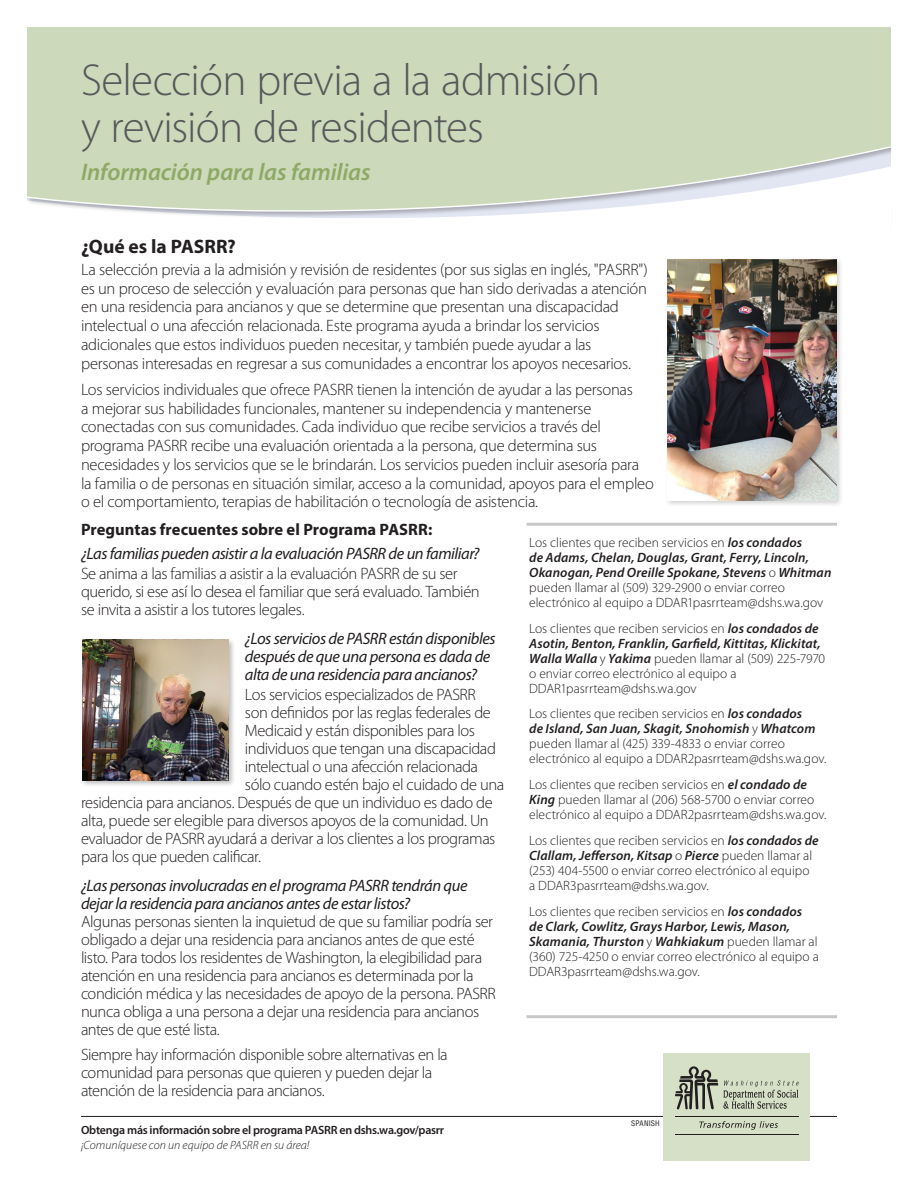
<style>
.page{position:relative;width:918px;height:1188px;background:#fff}
.page>*{position:absolute;margin:0;border:0;box-sizing:border-box;transform-origin:0 0}
.t1{font:300 45px/46.5px "Myriad Pro";letter-spacing:-.02em;color:#57585a}
.t2{font:italic 600 24px "Myriad Pro";letter-spacing:-.005em;color:#8da965}
.t3{font:700 19.5px "Myriad Pro";color:#231f20}
.t4{font:300 16.5px/18.8px "Myriad Pro";letter-spacing:-.025em;color:#231f20}
.t5{font:italic 16.5px/18px "Myriad Pro";letter-spacing:-.025em;color:#231f20}
.t6{font:700 16.5px "Myriad Pro";color:#231f20}
.t7{font:300 13.5px/15px "Myriad Pro";color:#231f20}
.t8{font:600 12px "Myriad Pro";letter-spacing:-.02em;color:#231f20}
.t9{font:italic 300 12px "Myriad Pro";color:#231f20}
.t10{font:condensed 7.5px "Helvetica LT Std";letter-spacing:.02em;color:#231f20}
.s1{font-weight:600;font-style:italic}
</style>
<div class="page">
<svg style="left:27px;top:27px;width:864px;height:191px;background:#cfdbc0"></svg>
<div style="left:665px;top:257px;width:179px;height:250px;background:#231f20;opacity:.2"></div>
<img style="left:667px;top:259px;width:170px;height:242px">
<div style="left:80px;top:638px;width:156px;height:149px;background:#231f20;opacity:.3"></div>
<img style="left:82px;top:640px;width:147px;height:141px">
<hr style="left:526px;top:1015px;width:311px;height:3px;background:#c7c8ca">
<hr style="left:526px;top:523px;width:311px;height:3px;background:#c7c8ca">
<hr style="left:81px;top:1116px;width:756px;height:1px;background:#231f20">
<div style="left:663px;top:1054px;width:147px;height:107px;background:#d5e0c6"></div>
<svg style="left:675px;top:1066px;width:124px;height:44px"></svg>
<svg style="left:699px;top:1121px;width:79px;height:9px"></svg>
<hr style="left:675px;top:1116px;width:124px;height:1px;background:#231f20">
<hr style="left:675px;top:1134px;width:124px;height:1px;background:#231f20">
<p class="t1" style="left:81px;top:58px;width:521px">Selección previa a la admisión y revisión de residentes</p>
<p class="t2" style="left:81px;top:156px;width:291px">Información para las familias</p>
<p class="t3" style="left:81px;top:233px;width:156px">¿Qué es la PASRR?</p>
<p class="t4" style="left:81px;top:260px;width:568px">La selección previa a la admisión y revisión de residentes (por sus siglas en inglés, "PASRR") es un proceso de selección y evaluación para personas que han sido derivadas a atención en una residencia para ancianos y que se determine que presentan una discapacidad intelectual o una afección relacionada. Este programa ayuda a brindar los servicios adicionales que estos individuos pueden necesitar, y también puede ayudar a las personas interesadas en regresar a sus comunidades a encontrar los apoyos necesarios.</p>
<p class="t4" style="left:81px;top:380px;width:574px">Los servicios individuales que ofrece PASRR tienen la intención de ayudar a las personas<br>a mejorar sus habilidades funcionales, mantener su independencia y mantenerse conectadas con sus comunidades. Cada individuo que recibe servicios a través del programa PASRR recibe una evaluación orientada a la persona, que determina sus necesidades y los servicios que se le brindarán. Los servicios pueden incluir asesoría para la familia o de personas en situación similar, acceso a la comunidad, apoyos para el empleo o el comportamiento, terapias de habilitación o tecnología de asistencia.</p>
<p class="t6" style="left:81px;top:519px;width:353px">Preguntas frecuentes sobre el Programa PASRR:</p>
<p class="t5" style="left:81px;top:545px;width:400px">¿Las familias pueden asistir a la evaluación PASRR de un familiar?</p>
<p class="t4" style="left:81px;top:565px;width:400px;line-height:18px">Se anima a las familias a asistir a la evaluación PASRR de su ser querido, si ese así lo desea el familiar que será evaluado. También se invita a asistir a los tutores legales.</p>
<p class="t5" style="left:245px;top:629px;width:252px">¿Los servicios de PASRR están disponibles después de que una persona es dada de alta de una residencia para ancianos?</p>
<p class="t4" style="left:245px;top:685px;width:232px">Los servicios especializados de PASRR</p>
<p class="t4" style="left:245px;top:703px;width:248px">son definidos por las reglas federales de</p>
<p class="t4" style="left:245px;top:721px;width:232px">Medicaid y están disponibles para los</p>
<p class="t4" style="left:245px;top:739px;width:253px">individuos que tengan una discapacidad</p>
<p class="t4" style="left:245px;top:757px;width:235px">intelectual o una afección relacionada</p>
<p class="t4" style="left:245px;top:775px;width:261px">sólo cuando estén bajo el cuidado de una</p>
<p class="t4" style="left:81px;top:793px;width:413px">residencia para ancianos. Después de que un individuo es dado de</p>
<p class="t4" style="left:81px;top:811px;width:409px">alta, puede ser elegible para diversos apoyos de la comunidad. Un</p>
<p class="t4" style="left:81px;top:829px;width:416px">evaluador de PASRR ayudará a derivar a los clientes a los programas</p>
<p class="t4" style="left:81px;top:847px;width:181px">para los que pueden calificar.</p>
<p class="t5" style="left:81px;top:876px;width:388px">¿Las personas involucradas en el programa PASRR tendrán que dejar la residencia para ancianos antes de estar listos?</p>
<p class="t4" style="left:81px;top:912px;width:416px;line-height:18px">Algunas personas sienten la inquietud de que su familiar podría ser obligado a dejar una residencia para ancianos antes de que esté listo. Para todos los residentes de Washington, la elegibilidad para atención en una residencia para ancianos es determinada por la condición médica y las necesidades de apoyo de la persona. PASRR nunca obliga a una persona a dejar una residencia para ancianos antes de que esté lista.</p>
<p class="t4" style="left:81px;top:1046px;width:368px;line-height:18px">Siempre hay información disponible sobre alternativas en la comunidad para personas que quieren y pueden dejar la atención de la residencia para ancianos.</p>
<p class="t8" style="left:81px;top:1123px;width:365px">Obtenga más información sobre el programa PASRR en dshs.wa.gov/pasrr</p>
<p class="t9" style="left:81px;top:1138px;width:230px">¡Comuníquese con un equipo de PASRR en su área!</p>
<p class="t7" style="left:529px;top:535px;width:304px">Los clientes que reciben servicios en <span class="s1">los condados<br>de Adams, Chelan, Douglas, Grant, Ferry, Lincoln, Okanogan, Pend Oreille Spokane, Stevens</span> o <span class="s1">Whitman </span>pueden llamar al (509) 329-2900 o enviar correo electrónico al equipo a DDAR1pasrrteam@dshs.wa.gov</p>
<p class="t7" style="left:529px;top:621px;width:298px">Los clientes que reciben servicios en <span class="s1">los condados de Asotin, Benton, Franklin, Garfield, Kittitas, Klickitat, Walla Walla</span> y <span class="s1">Yakima</span> pueden llamar al (509) 225-7970 o enviar correo electrónico al equipo a DDAR1pasrrteam@dshs.wa.gov</p>
<p class="t7" style="left:529px;top:707px;width:299px">Los clientes que reciben servicios en <span class="s1">los condados<br>de Island, San Juan, Skagit, Snohomish</span> y <span class="s1">Whatcom </span>pueden llamar al (425) 339-4833 o enviar correo electrónico al equipo a DDAR2pasrrteam@dshs.wa.gov.</p>
<p class="t7" style="left:529px;top:778px;width:299px">Los clientes que reciben servicios en <span class="s1">el condado de<br>King</span> pueden llamar al (206) 568-5700 o enviar correo electrónico al equipo a DDAR2pasrrteam@dshs.wa.gov.</p>
<p class="t7" style="left:529px;top:833px;width:291px">Los clientes que reciben servicios en <span class="s1">los condados de Clallam, Jefferson, Kitsap</span> o <span class="s1">Pierce</span> pueden llamar al (253) 404-5500 o enviar correo electrónico al equipo a DDAR3pasrrteam@dshs.wa.gov.</p>
<p class="t7" style="left:529px;top:904px;width:291px">Los clientes que reciben servicios en <span class="s1">los condados de Clark, Cowlitz, Grays Harbor, Lewis, Mason, Skamania, Thurston</span> y <span class="s1">Wahkiakum</span> pueden llamar al (360) 725-4250 o enviar correo electrónico al equipo a DDAR3pasrrteam@dshs.wa.gov.</p>
<p class="t10" style="left:631px;top:1118px;width:30px">SPANISH</p>
</div>
